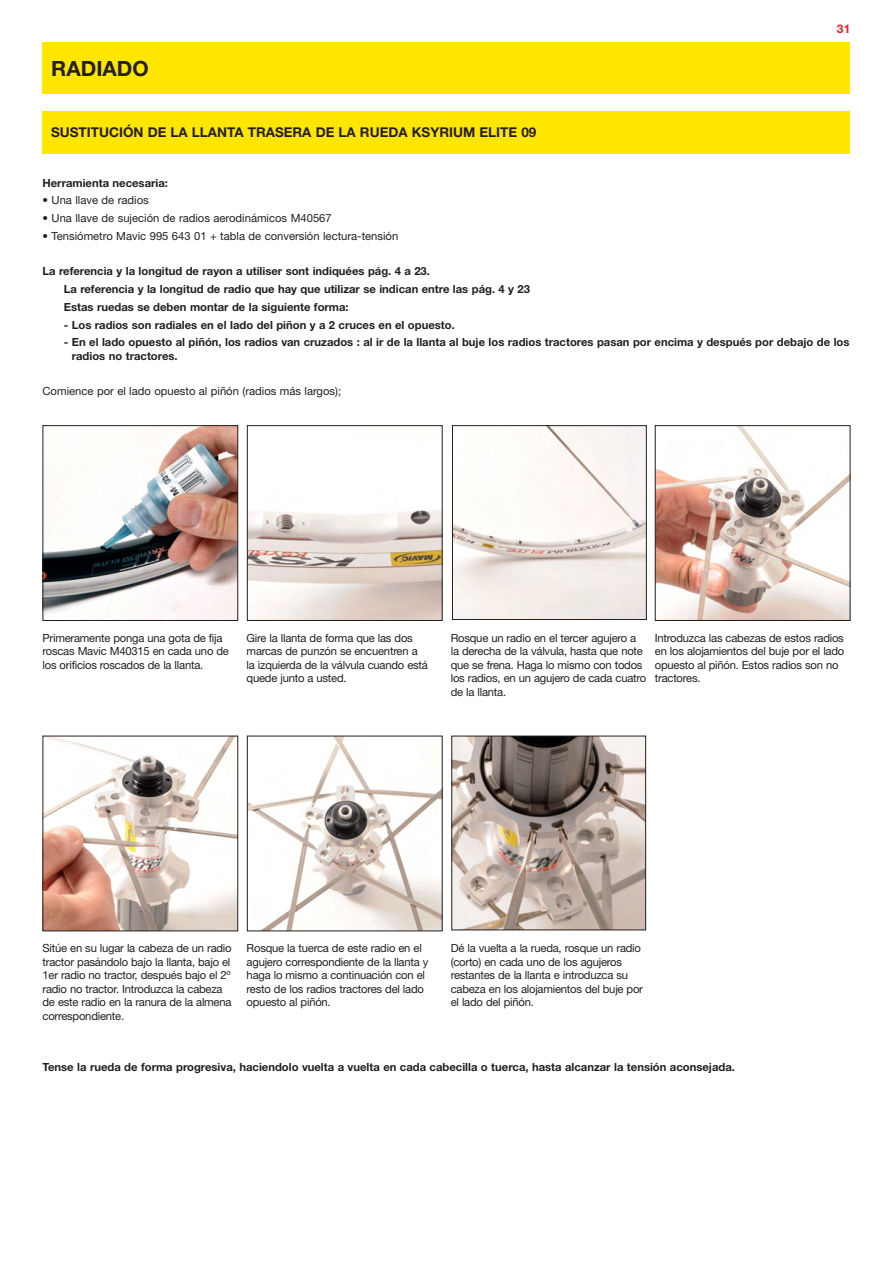
<style>
.page{position:relative;width:893px;height:1263px;background:#fff}
.page>*{position:absolute;margin:0;border:0;box-sizing:border-box;transform-origin:0 0}
.t1{font:700 21px "Helvetica Neue";color:#231f20}
.t2{font:700 13.5px "Helvetica Neue";color:#231f20}
.t3{font:700 12px "Helvetica Neue";color:#ee1d23}
.t4{font:11.25px/13.5px "Helvetica Neue";letter-spacing:-.02em;color:#231f20}
.t5{font:700 11.25px/17.7px "Helvetica Neue";color:#231f20}
.t6{font:11.25px "Helvetica Neue";color:#231f20}
</style>
<div class="page">
<div style="left:43px;top:43px;width:807px;height:51px;background:#ffe601"></div>
<div style="left:43px;top:111px;width:807px;height:42px;background:#ffe601"></div>
<img style="left:45px;top:427px;width:191px;height:192px">
<div style="left:43px;top:425px;width:195px;height:196px;border:1px solid #231f20"></div>
<img style="left:45px;top:738px;width:191px;height:191px">
<div style="left:43px;top:736px;width:195px;height:195px;border:1px solid #231f20"></div>
<img style="left:249px;top:492px;width:192px;height:127px">
<div style="left:247px;top:425px;width:196px;height:196px;border:1px solid #231f20"></div>
<img style="left:249px;top:738px;width:192px;height:191px">
<div style="left:247px;top:736px;width:196px;height:195px;border:1px solid #231f20"></div>
<img style="left:454px;top:427px;width:191px;height:191px">
<div style="left:452px;top:425px;width:195px;height:195px;border:1px solid #231f20"></div>
<img style="left:453px;top:738px;width:191px;height:190px">
<div style="left:451px;top:736px;width:195px;height:194px;border:1px solid #231f20"></div>
<img style="left:657px;top:427px;width:191px;height:192px">
<div style="left:655px;top:425px;width:195px;height:196px;border:1px solid #231f20"></div>
<h1 class="t1" style="left:51px;top:61px;width:99px">RADIADO</h1>
<p class="t2" style="left:51px;top:127px;width:487px">SUSTITUCIÓN DE LA LLANTA TRASERA DE LA RUEDA KSYRIUM ELITE 09</p>
<p class="t3" style="left:837px;top:24px;width:15px">31</p>
<p class="t5" style="left:43px;top:175px;width:127px">Herramienta necesaria:</p>
<p class="t6" style="left:43px;top:196px;width:108px">• Una llave de radios</p>
<p class="t6" style="left:43px;top:214px;width:291px">• Una llave de sujeción de radios aerodinámicos M40567</p>
<p class="t6" style="left:43px;top:232px;width:357px">• Tensiómetro Mavic 995 643 01 + tabla de conversión lectura-tensión</p>
<p class="t5" style="left:64px;top:264px;width:468px;text-indent:-21px">La referencia y la longitud de rayon a utiliser sont indiquées pág. 4 a 23.<br>La referencia y la longitud de radio que hay que utilizar se indican entre las pág. 4 y 23<br>Estas ruedas se deben montar de la siguiente forma:</p>
<p class="t5" style="left:64px;top:317px;width:392px">- Los radios son radiales en el lado del piñon y a 2 cruces en el opuesto.</p>
<p class="t5" style="left:72px;top:337px;width:779px;line-height:13.5px;text-indent:-8px">- En el lado opuesto al piñón, los radios van cruzados : al ir de la llanta al buje los radios tractores pasan por encima y después por debajo de los radios no tractores.</p>
<p class="t6" style="left:43px;top:387px;width:300px">Comience por el lado opuesto al piñón (radios más largos);</p>
<p class="t4" style="left:43px;top:632px;width:188px">Primeramente ponga una gota de fija roscas Mavic M40315 en cada uno de los orificios roscados de la llanta.</p>
<p class="t4" style="left:247px;top:632px;width:183px">Gire la llanta de forma que las dos marcas de punzón se encuentren a la izquierda de la válvula cuando está quede junto a usted.</p>
<p class="t4" style="left:451px;top:632px;width:197px">Rosque un radio en el tercer agujero a la derecha de la válvula, hasta que note que se frena. Haga lo mismo con todos los radios, en un agujero de cada cuatro de la llanta.</p>
<p class="t4" style="left:655px;top:632px;width:191px">Introduzca las cabezas de estos radios en los alojamientos del buje por el lado opuesto al piñón. Estos radios son no tractores.</p>
<p class="t4" style="left:43px;top:942px;width:191px">Sitúe en su lugar la cabeza de un radio tractor pasándolo bajo la llanta, bajo el 1er radio no tractor, después bajo el 2º radio no tractor. Introduzca la cabeza de este radio en la ranura de la almena correspondiente.</p>
<p class="t4" style="left:247px;top:942px;width:183px">Rosque la tuerca de este radio en el agujero correspondiente de la llanta y haga lo mismo a continuación con el resto de los radios tractores del lado opuesto al piñón.</p>
<p class="t4" style="left:451px;top:942px;width:194px">Dé la vuelta a la rueda, rosque un radio (corto) en cada uno de los agujeros restantes de la llanta e introduzca su cabeza en los alojamientos del buje por el lado del piñón.</p>
<p class="t5" style="left:43px;top:1059px;width:694px">Tense la rueda de forma progresiva, haciendolo vuelta a vuelta en cada cabecilla o tuerca, hasta alcanzar la tensión aconsejada.</p>
</div>
